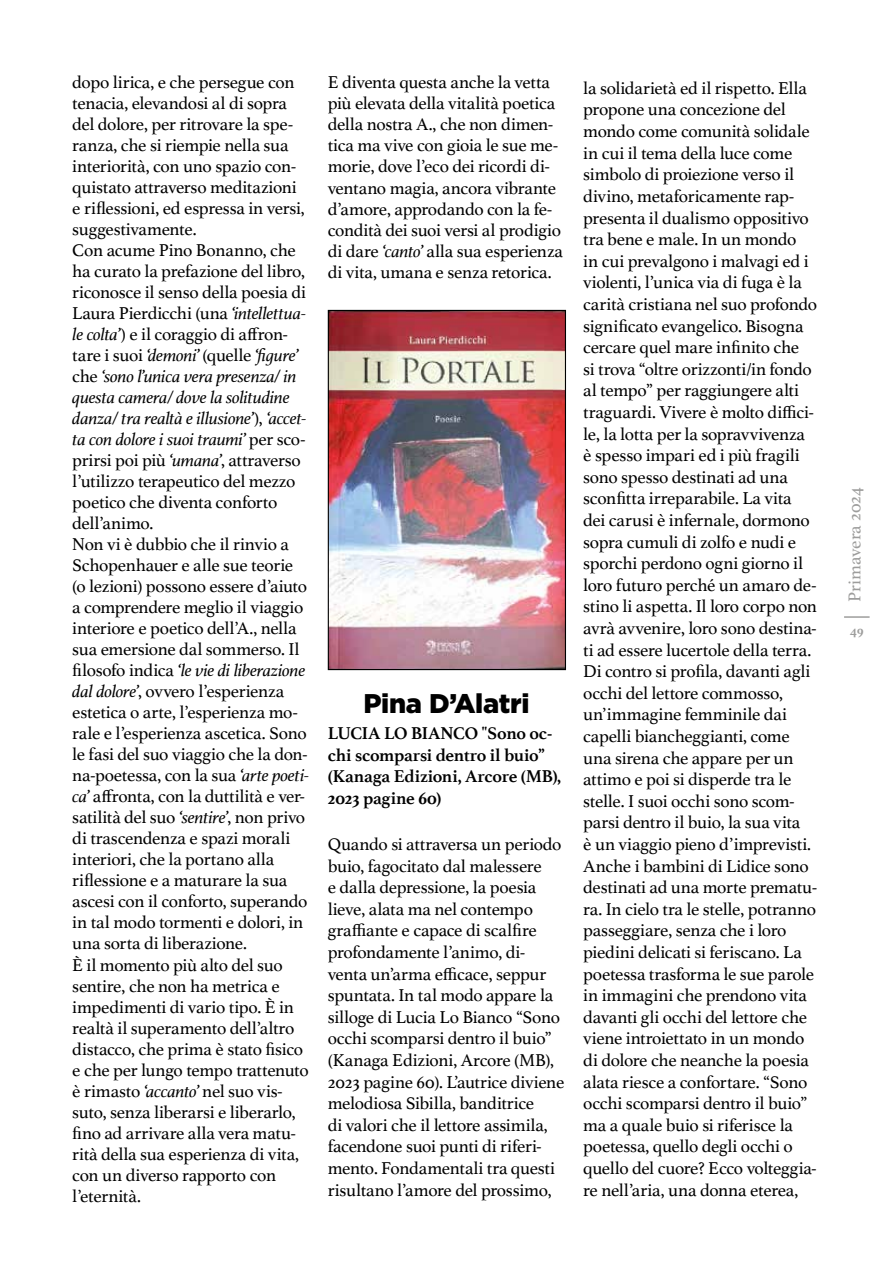
<style>
.page{position:relative;width:893px;height:1263px;background:#fff}
.page>*{position:absolute;margin:0;border:0;box-sizing:border-box;transform-origin:0 0}
.t1{font:900 27px "Gotham";letter-spacing:-.01em;color:#000}
.t2{font:18px/21.6px "Athelas";letter-spacing:-.015em;color:#000}
.t3{font:700 18px/21.6px "Athelas";letter-spacing:-.015em;color:#000}
.t4{font:18px "Athelas";color:#9d9d9c}
.t5{font:700 13.5px "Athelas";color:#9d9d9c}
.s1{font-style:italic}
</style>
<div class="page">
<hr style="left:844px;top:616px;width:26px;height:2px;background:#9d9d9c">
<img style="left:330px;top:312px;width:234px;height:356px">
<div style="left:328px;top:310px;width:238px;height:360px;border:1px solid #000"></div>
<p class="t2" style="left:72px;top:71px;width:239px;line-height:21px">dopo lirica, e che persegue con tenacia, elevandosi al di sopra del dolore, per ritrovare la spe&shy;ranza, che si riempie nella sua interiorità, con uno spazio con&shy;quistato attraverso meditazioni e riflessioni, ed espressa in versi, suggestivamente.<br>Con acume Pino Bonanno, che ha curato la prefazione del libro, riconosce il senso della poesia di<br>Laura Pierdicchi (una <span class="s1">‘intellettua&shy;le colta’</span>) e il coraggio di affron&shy;tare i suoi <span class="s1">‘demoni’</span> (quelle <span class="s1">‘figure’ </span>che <span class="s1">‘sono l’unica vera presenza/ in questa camera/ dove la solitudine danza/ tra realtà e illusione’</span>), <span class="s1">‘accet&shy;ta con dolore i suoi traumi’</span> per sco&shy;prirsi poi più <span class="s1">‘umana’</span>, attraverso l’utilizzo terapeutico del mezzo poetico che diventa conforto dell’animo.<br>Non vi è dubbio che il rinvio a<br>Schopenhauer e alle sue teorie (o lezioni) possono essere d’aiuto a comprendere meglio il viaggio interiore e poetico dell’A., nella sua emersione dal sommerso. Il filosofo indica <span class="s1">‘le vie di liberazione dal dolore’</span>, ovvero l’esperienza estetica o arte, l’esperienza mo&shy;rale e l’esperienza ascetica. Sono le fasi del suo viaggio che la don&shy;na-poetessa, con la sua <span class="s1">‘arte poeti&shy;ca’</span> affronta, con la duttilità e ver&shy;satilità del suo <span class="s1">‘sentire’</span>, non privo di trascendenza e spazi morali interiori, che la portano alla riflessione e a maturare la sua ascesi con il conforto, superando in tal modo tormenti e dolori, in una sorta di liberazione.<br>È il momento più alto del suo sentire, che non ha metrica e impedimenti di vario tipo. È in realtà il superamento dell’altro distacco, che prima è stato fisico e che per lungo tempo trattenuto è rimasto <span class="s1">‘accanto’</span> nel suo vis&shy;suto, senza liberarsi e liberarlo, fino ad arrivare alla vera matu&shy;rità della sua esperienza di vita, con un diverso rapporto con l’eternità.</p>
<p class="t2" style="left:328px;top:71px;width:237px;line-height:21px">E diventa questa anche la vetta più elevata della vitalità poetica della nostra A., che non dimen&shy;tica ma vive con gioia le sue me&shy;morie, dove l’eco dei ricordi di&shy;ventano magia, ancora vibrante d’amore, approdando con la fe&shy;condità dei suoi versi al prodigio di dare <span class="s1">‘canto’</span> alla sua esperienza di vita, umana e senza retorica.</p>
<h1 class="t1" style="left:363px;top:688px;width:168px">Pina D’Alatri</h1>
<p class="t3" style="left:328px;top:722px;width:235px">LUCIA LO BIANCO "Sono oc&shy;chi scomparsi dentro il buio” (Kanaga Edizioni, Arcore (MB),<br>2023 pagine 60)</p>
<p class="t2" style="left:328px;top:833px;width:238px">Quando si attraversa un periodo buio, fagocitato dal malessere<br>e dalla depressione, la poesia lieve, alata ma nel contempo graffiante e capace di scalfire profondamente l’animo, di&shy;venta un’arma efficace, seppur spuntata. In tal modo appare la silloge di Lucia Lo Bianco “Sono occhi scomparsi dentro il buio” (Kanaga Edizioni, Arcore (MB),<br>2023 pagine 60). L’autrice diviene melodiosa Sibilla, banditrice<br>di valori che il lettore assimila, facendone suoi punti di riferi&shy;mento. Fondamentali tra questi risultano l’amore del prossimo,</p>
<p class="t2" style="left:583px;top:77px;width:236px">la solidarietà ed il rispetto. Ella propone una concezione del mondo come comunità solidale in cui il tema della luce come simbolo di proiezione verso il divino, metaforicamente rap&shy;presenta il dualismo oppositivo tra bene e male. In un mondo<br>in cui prevalgono i malvagi ed i violenti, l’unica via di fuga è la carità cristiana nel suo profondo significato evangelico. Bisogna cercare quel mare infinito che<br>si trova “oltre orizzonti/in fondo al tempo” per raggiungere alti traguardi. Vivere è molto diffici&shy;le, la lotta per la sopravvivenza è spesso impari ed i più fragili sono spesso destinati ad una sconfitta irreparabile. La vita dei carusi è infernale, dormono sopra cumuli di zolfo e nudi e sporchi perdono ogni giorno il loro futuro perché un amaro de&shy;stino li aspetta. Il loro corpo non avrà avvenire, loro sono destina&shy;ti ad essere lucertole della terra.<br>Di contro si profila, davanti agli occhi del lettore commosso, un’immagine femminile dai capelli biancheggianti, come una sirena che appare per un attimo e poi si disperde tra le stelle. I suoi occhi sono scom&shy;parsi dentro il buio, la sua vita<br>è un viaggio pieno d’imprevisti.<br>Anche i bambini di Lidice sono destinati ad una morte prematu&shy;ra. In cielo tra le stelle, potranno passeggiare, senza che i loro piedini delicati si feriscano. La poetessa trasforma le sue parole in immagini che prendono vita davanti gli occhi del lettore che viene introiettato in un mondo di dolore che neanche la poesia alata riesce a confortare. “Sono occhi scomparsi dentro il buio” ma a quale buio si riferisce la poetessa, quello degli occhi o quello del cuore? Ecco volteggia&shy;re nell’aria, una donna eterea,</p>
<p class="t4" style="left:840px;top:602px;width:116px;rotate:-90deg">Primavera 2024</p>
<p class="t5" style="left:850px;top:619px;width:15px">49</p>
</div>
